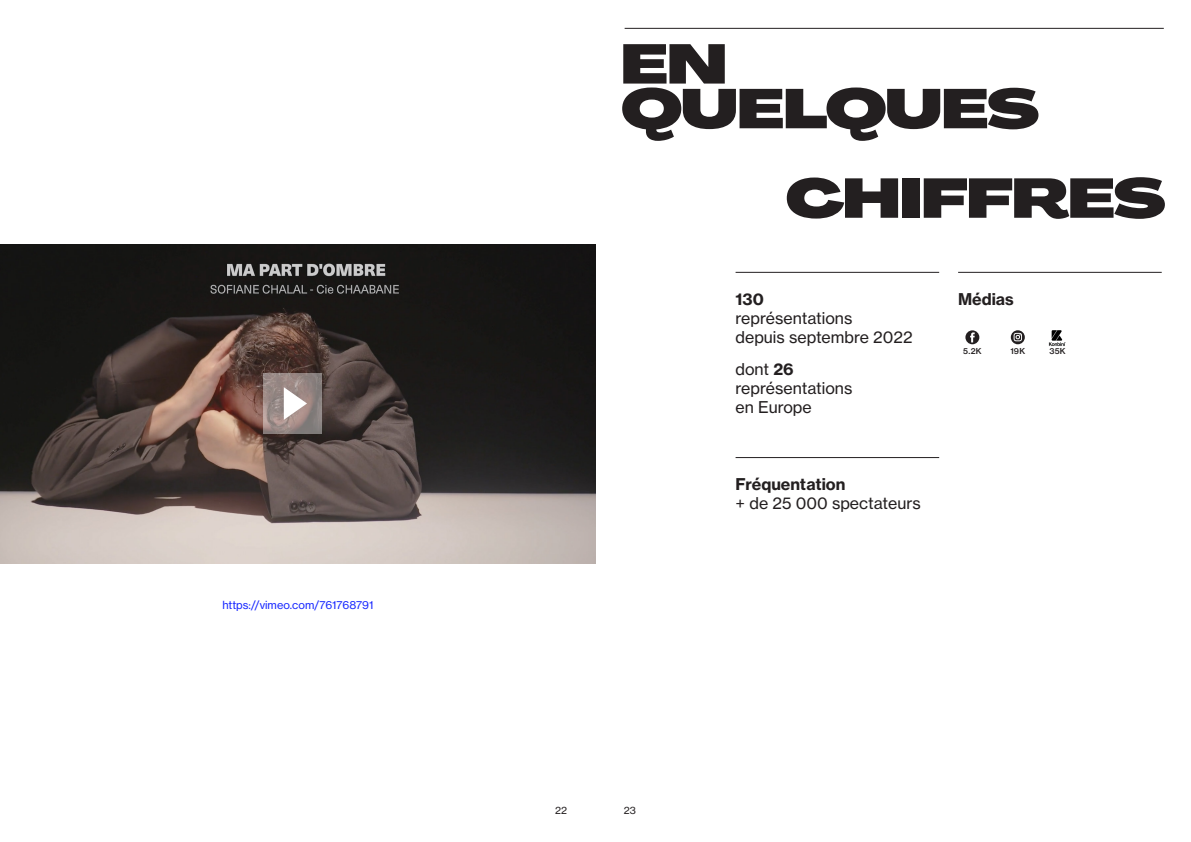
<style>
.page{position:relative;width:1191px;height:842px;background:#fff}
.page>*{position:absolute;margin:0;border:0;box-sizing:border-box;transform-origin:0 0}
.t1{font:900 54.7px "Agrandir Grand";letter-spacing:-.025em;color:#231f20}
.t2{font:16px "N Haas Grotesk TX Pro 55 Rg";color:#231f20}
.t3{font:16px "N Haas Grotesk TX Pro 75 Bd";color:#231f20}
.TEXTE_PRINCIPAL{font:11px "N Haas Grotesk TX Pro 55 Rg";color:#1929ff}
.t4{font:10px "N Haas Grotesk TX Pro 55 Rg";color:#231f20}
.TEXTE_PRINCIPAL-2{font:8.1px "N Haas Grotesk TX Pro 65 Md";letter-spacing:.02em;color:#231f20}
.s1{font-family:"N Haas Grotesk TX Pro 75 Bd"}
</style>
<div class="page">
<hr style="left:735px;top:272px;width:204px;height:1px;background:#231f20">
<hr style="left:735px;top:457px;width:204px;height:1px;background:#231f20">
<img style="left:0;top:244px;width:595px;height:319px">
<svg style="left:264px;top:374px;width:58px;height:60px;background:#958784"></svg>
<svg style="left:284px;top:387px;width:23px;height:33px"></svg>
<hr style="left:624px;top:28px;width:539px;height:1px;background:#231f20">
<hr style="left:958px;top:272px;width:203px;height:1px;background:#231f20">
<svg style="left:965px;top:330px;width:14px;height:14px"></svg>
<svg style="left:1010px;top:330px;width:14px;height:14px"></svg>
<img style="left:1048px;top:330px;width:18px;height:17px">
<p class="TEXTE_PRINCIPAL" style="left:222px;top:598px;width:153px">https://vimeo.com/761768791</p>
<p class="t1" style="left:620px;top:28px;width:108px">EN</p>
<p class="t1" style="left:620px;top:73px;width:420px">QUELQUES</p>
<p class="t1" style="left:785px;top:162px;width:382px">CHIFFRES</p>
<p class="t3" style="left:735px;top:289px;width:30px">130</p>
<p class="t2" style="left:735px;top:308px;width:118px">représentations</p>
<p class="t2" style="left:735px;top:327px;width:178px">depuis septembre 2022</p>
<p class="t2" style="left:735px;top:360px;width:60px">dont <span class="s1">26</span></p>
<p class="t2" style="left:735px;top:378px;width:118px">représentations</p>
<p class="t2" style="left:735px;top:397px;width:78px">en Europe</p>
<p class="t3" style="left:735px;top:474px;width:111px">Fréquentation</p>
<p class="t2" style="left:735px;top:493px;width:187px">+ de 25 000 spectateurs</p>
<p class="t3" style="left:958px;top:289px;width:57px">Médias</p>
<p class="TEXTE_PRINCIPAL-2" style="left:963px;top:346px;width:20px">5.2K</p>
<p class="TEXTE_PRINCIPAL-2" style="left:1010px;top:346px;width:16px">19K</p>
<p class="TEXTE_PRINCIPAL-2" style="left:1049px;top:346px;width:18px">35K</p>
<p class="t4" style="left:555px;top:804px;width:14px">22</p>
<p class="t4" style="left:624px;top:804px;width:14px">23</p>
</div>
